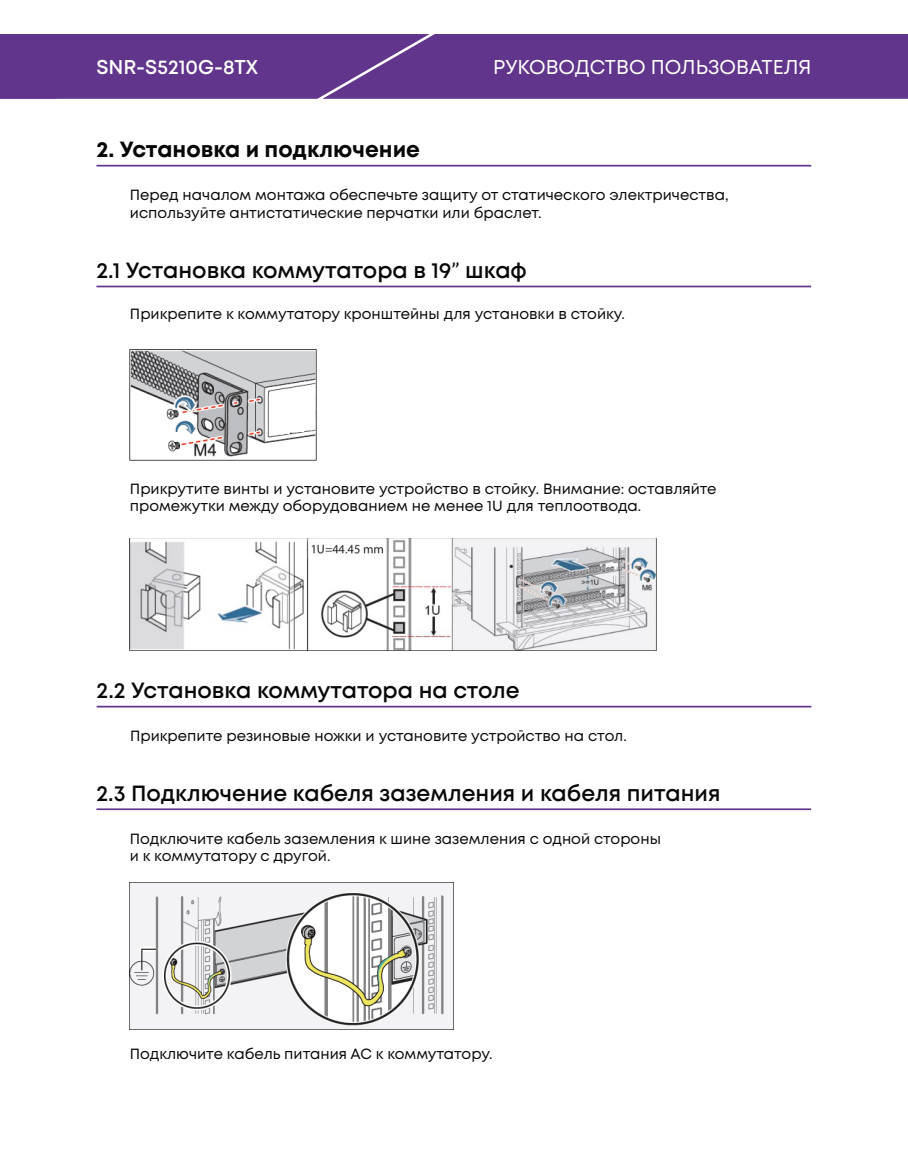
<style>
.page{position:relative;width:908px;height:1168px;background:#fff}
.page>*{position:absolute;margin:0;border:0;box-sizing:border-box;transform-origin:0 0}
.t1{font:600 22px "Mont";color:#070707}
.t2{font:700 22px "Mont";color:#070707}
.t3{font:20px "Mont";color:#fff}
.t4{font:600 20px "Mont";color:#fff}
.t5{font:14.8px/17.8px "Mont";color:#070707}
.s1{font-family:"Cambria";font-weight:400}
</style>
<div class="page">
<div style="left:0;top:34px;width:907px;height:65px;background:#62358c"></div>
<hr style="left:96px;top:165px;width:714px;height:1px;background:#62358c">
<hr style="left:96px;top:286px;width:714px;height:1px;background:#62358c">
<img style="left:130px;top:349px;width:187px;height:112px">
<svg style="left:270px;top:384px;width:45px;height:48px"></svg>
<hr style="left:97px;top:706px;width:714px;height:1px;background:#62358c">
<img style="left:130px;top:538px;width:526px;height:113px">
<hr style="left:96px;top:808px;width:714px;height:2px;background:#62358c">
<img style="left:130px;top:883px;width:323px;height:147px">
<h2 class="t4" style="left:96px;top:54px;width:163px">SNR-S5210G-8TX</h2>
<h2 class="t3" style="left:493px;top:54px;width:319px">РУКОВОДСТВО ПОЛЬЗОВАТЕЛЯ</h2>
<h1 class="t2" style="left:96px;top:135px;width:325px">2. Установка и подключение</h1>
<p class="t5" style="left:130px;top:186px;width:600px">Перед началом монтажа обеспечьте защиту от статического электричества, используйте антистатические перчатки или браслет.</p>
<h1 class="t1" style="left:96px;top:256px;width:432px">2.1 Установка коммутатора в 19<span class="s1">”</span> шкаф</h1>
<p class="t5" style="left:130px;top:305px;width:496px">Прикрепите к коммутатору кронштейны для установки в стойку.</p>
<p class="t5" style="left:130px;top:479px;width:588px">Прикрутите винты и установите устройство в стойку. Внимание: оставляйте промежутки между оборудованием не менее 1U для теплоотвода.</p>
<h1 class="t1" style="left:97px;top:676px;width:424px">2.2 Установка коммутатора на столе</h1>
<p class="t5" style="left:130px;top:727px;width:498px">Прикрепите резиновые ножки и установите устройство на стол.</p>
<h1 class="t1" style="left:96px;top:779px;width:625px">2.3 Подключение кабеля заземления и кабеля питания</h1>
<p class="t5" style="left:130px;top:829px;width:532px">Подключите кабель заземления к шине заземления с одной стороны и к коммутатору с другой.</p>
<p class="t5" style="left:130px;top:1045px;width:364px">Подключите кабель питания AC к коммутатору.</p>
</div>
